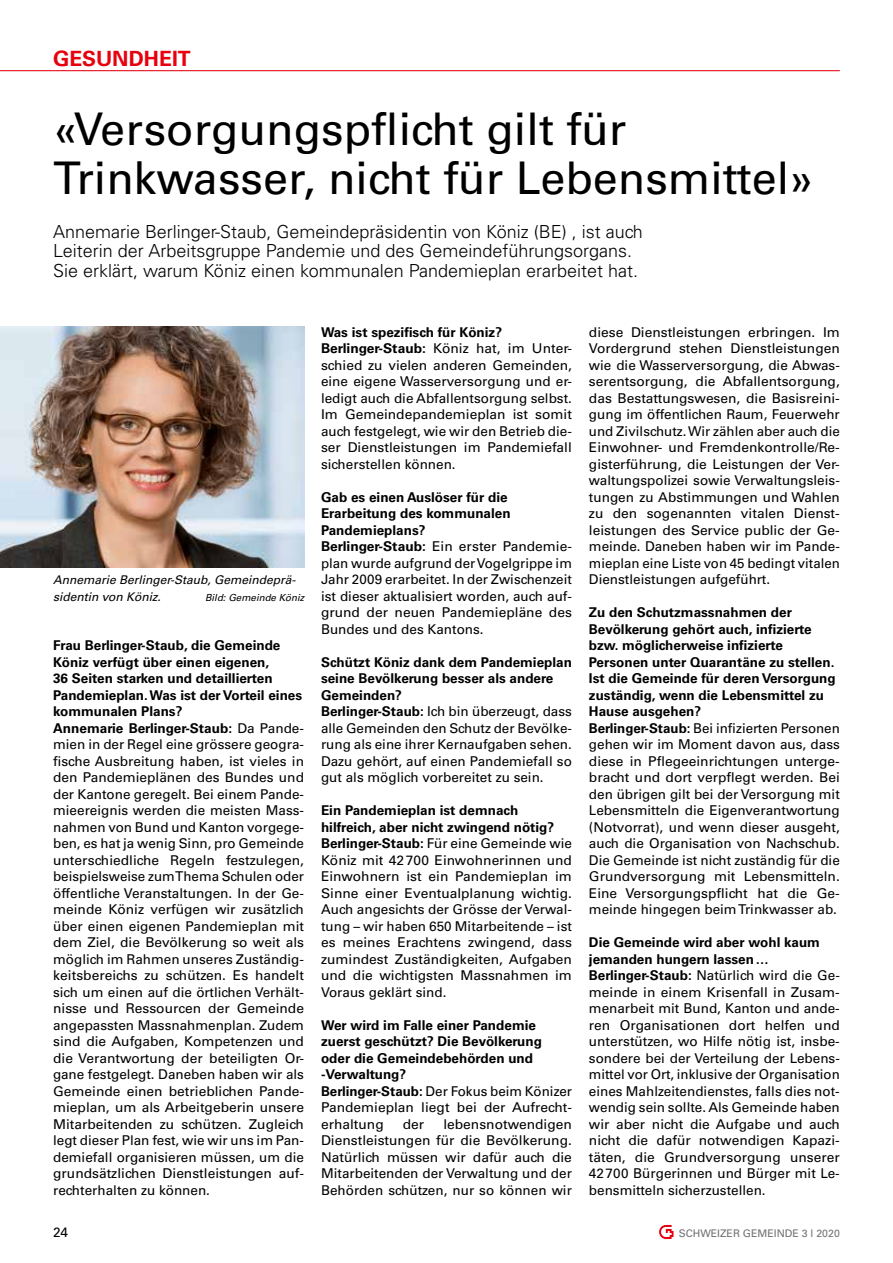
<style>
.page{position:relative;width:893px;height:1263px;background:#fff}
.page>*{position:absolute;margin:0;border:0;box-sizing:border-box;transform-origin:0 0}
.t1{font:45px/49.5px "Univers LT Std";color:#000}
.t2{font:700 21px "Univers LT Std";color:#e7000e}
.t3{font:300 18px/19.5px "Univers LT Std";color:#000}
.t4{font:13.5px/16.5px "Univers LT Std";color:#000}
.t5{font:700 13.5px/16.5px "Univers LT Std";color:#000}
.t6{font:italic 12px/16.5px "Univers LT Std";color:#000}
.t7{font:10.5px "Univers LT Std";color:#6f7070}
.t8{font:italic 9.75px "Univers LT Std";color:#000}
.s1{font-weight:700}
.s2{font-weight:400}
</style>
<div class="page">
<hr style="left:0;top:70px;width:840px;height:1px;background:#e7000e">
<svg style="left:659px;top:1225px;width:14px;height:14px"></svg>
<img style="left:0;top:327px;width:304px;height:241px">
<h2 class="t2" style="left:53px;top:46px;width:139px">GESUNDHEIT</h2>
<h1 class="t1" style="left:53px;top:105px;width:763px">«Versorgungspflicht gilt für<br>Trinkwasser, nicht für Lebensmittel»</h1>
<h3 class="t3" style="left:53px;top:222px;width:591px">Annemarie Berlinger-Staub, Gemeindepräsidentin von Köniz (BE) , ist auch<br>Leiterin der Arbeitsgruppe Pandemie und des Gemeindeführungsorgans.<br>Sie erklärt, warum Köniz einen kommunalen Pandemieplan erarbeitet hat.</h3>
<p class="t6" style="left:53px;top:572px;width:244px">Annemarie Berlinger-Staub, Gemeindeprä&shy;sidentin von Köniz.</p>
<p class="t8" style="left:205px;top:591px;width:100px">Bild: Gemeinde Köniz</p>
<p class="t4" style="left:53px;top:637px;width:252px"><span class="s1">Frau Berlinger-Staub, die Gemeinde Köniz verfügt über einen eigenen,<br>36 Seiten starken und detaillierten Pandemieplan. Was ist der Vorteil eines kommunalen Plans?<br>Annemarie Berlinger-Staub:</span> Da Pande&shy;mien in der Regel eine grössere geogra&shy;fische Ausbreitung haben, ist vieles in den Pandemieplänen des Bundes und der Kantone geregelt. Bei einem Pande&shy;mieereignis werden die meisten Mass&shy;nahmen von Bund und Kanton vorgege&shy;ben, es hat ja wenig Sinn, pro Gemeinde unterschiedliche Regeln festzulegen, beispielsweise zum Thema Schulen oder öffentliche Veranstaltungen. In der Ge&shy;meinde Köniz verfügen wir zusätzlich über einen eigenen Pandemieplan mit dem Ziel, die Bevölkerung so weit als möglich im Rahmen unseres Zuständig&shy;keitsbereichs zu schützen. Es handelt sich um einen auf die örtlichen Verhält&shy;nisse und Ressourcen der Gemeinde angepassten Massnahmenplan. Zudem sind die Aufgaben, Kompetenzen und die Verantwortung der beteiligten Or&shy;gane festgelegt. Daneben haben wir als Gemeinde einen betrieblichen Pande&shy;mieplan, um als Arbeitgeberin unsere Mitarbeitenden zu schützen. Zugleich legt dieser Plan fest, wie wir uns im Pan&shy;demiefall organisieren müssen, um die grundsätzlichen Dienstleistungen auf&shy;rechterhalten zu können.</p>
<p class="t4" style="left:321px;top:324px;width:252px"><span class="s1">Was ist spezifisch für Köniz?<br>Berlinger-Staub:</span> Köniz hat, im Unter&shy;schied zu vielen anderen Gemeinden, eine eigene Wasserversorgung und er&shy;ledigt auch die Abfallentsorgung selbst.<br>Im Gemeindepandemieplan ist somit auch festgelegt, wie wir den Betrieb die&shy;ser Dienstleistungen im Pandemiefall sicherstellen können.</p>
<p class="t4" style="left:321px;top:489px;width:252px"><span class="s1">Gab es einen Auslöser für die<br>Erarbeitung des kommunalen<br>Pandemieplans?<br>Berlinger-Staub:</span> Ein erster Pandemie&shy;plan wurde aufgrund der Vogelgrippe im<br>Jahr 2009 erarbeitet. In der Zwischenzeit ist dieser aktualisiert worden, auch auf&shy;grund der neuen Pandemiepläne des<br>Bundes und des Kantons.</p>
<p class="t4" style="left:321px;top:654px;width:252px"><span class="s1">Schützt Köniz dank dem Pandemieplan seine Bevölkerung besser als andere Gemeinden?<br>Berlinger-Staub:</span> Ich bin überzeugt, dass alle Gemeinden den Schutz der Bevölke&shy;rung als eine ihrer Kernaufgaben sehen.<br>Dazu gehört, auf einen Pandemiefall so gut als möglich vorbereitet zu sein.</p>
<p class="t4" style="left:321px;top:802px;width:252px"><span class="s1">Ein Pandemieplan ist demnach hilfreich, aber nicht zwingend nötig?<br>Berlinger-Staub:</span> Für eine Gemeinde wie Köniz mit 42700 Einwohnerinnen und Einwohnern ist ein Pandemieplan im Sinne einer Eventualplanung wichtig.<br>Auch angesichts der Grösse der Verwal&shy;tung – wir haben 650 Mitarbeitende – ist es meines Erachtens zwingend, dass zumindest Zuständigkeiten, Aufgaben und die wichtigsten Massnahmen im Voraus geklärt sind.</p>
<p class="t5" style="left:321px;top:1017px;width:252px">Wer wird im Falle einer Pandemie zuerst geschützt? Die Bevölkerung oder die Gemeindebehörden und -Verwaltung?<br>Berlinger-Staub: <span class="s2">Der Fokus beim Könizer<br>Pandemieplan liegt bei der Aufrecht&shy;erhaltung</span></p>
<p class="t4" style="left:321px;top:1116px;width:252px;text-align:justify;text-indent:122px">lebensnotwendigen Dienstleistungen für die Bevölkerung.<br>Natürlich müssen wir dafür auch die Mitarbeitenden der Verwaltung und der Behörden schützen, nur so können wir</p>
<p class="t4" style="left:403px;top:1116px;width:23px">der</p>
<p class="t4" style="left:589px;top:324px;width:252px;text-align:justify">diese Dienstleistungen erbringen. Im Vordergrund stehen Dienstleistungen wie die Wasserversorgung, die Abwas&shy;serentsorgung, die Abfallentsorgung, das Bestattungswesen, die Basisreini&shy;gung im öffentlichen Raum, Feuerwehr und Zivilschutz. Wir zählen aber auch die Einwohner- und Fremdenkontrolle/Re&shy;gisterführung, die Leistungen der Ver&shy;waltungspolizei sowie Verwaltungsleis&shy;tungen zu Abstimmungen und Wahlen zu den sogenannten vitalen Dienst&shy;leistungen des Service public der Ge&shy;meinde. Daneben haben wir im Pande&shy;mieplan eine Liste von 45 bedingt vitalen Dienstleistungen aufgeführt.</p>
<p class="t4" style="left:589px;top:604px;width:252px"><span class="s1">Zu den Schutzmassnahmen der Bevölkerung gehört auch, infizierte bzw. möglicherweise infizierte Personen unter Quarantäne zu stellen.<br>Ist die Gemeinde für deren Versorgung zuständig, wenn die Lebensmittel zu Hause ausgehen?<br>Berlinger-Staub:</span> Bei infizierten Personen gehen wir im Moment davon aus, dass diese in Pflegeeinrichtungen unterge&shy;bracht und dort verpflegt werden. Bei den übrigen gilt bei der Versorgung mit Lebensmitteln die Eigenverantwortung (Notvorrat), und wenn dieser ausgeht, auch die Organisation von Nachschub.<br>Die Gemeinde ist nicht zuständig für die Grundversorgung mit Lebensmitteln.<br>Eine Versorgungspflicht hat die Ge&shy;meinde hingegen beim Trinkwasser ab.</p>
<p class="t4" style="left:589px;top:934px;width:252px"><span class="s1">Die Gemeinde wird aber wohl kaum jemanden hungern lassen… Berlinger-Staub:</span> Natürlich wird die Ge&shy;meinde in einem Krisenfall in Zusam&shy;menarbeit mit Bund, Kanton und ande&shy;ren Organisationen dort helfen und unterstützen, wo Hilfe nötig ist, insbe&shy;sondere bei der Verteilung der Lebens&shy;mittel vor Ort, inklusive der Organisation eines Mahlzeitendienstes, falls dies not&shy;wendig sein sollte. Als Gemeinde haben wir aber nicht die Aufgabe und auch nicht die dafür notwendigen Kapazi&shy;täten, die Grundversorgung unserer 42700 Bürgerinnen und Bürger mit Le&shy;bensmitteln sicherzustellen.</p>
<p class="t4" style="left:53px;top:1224px;width:17px">24</p>
<p class="t7" style="left:679px;top:1227px;width:163px">SCHWEIZER GEMEINDE 3 l 2020</p>
</div>
